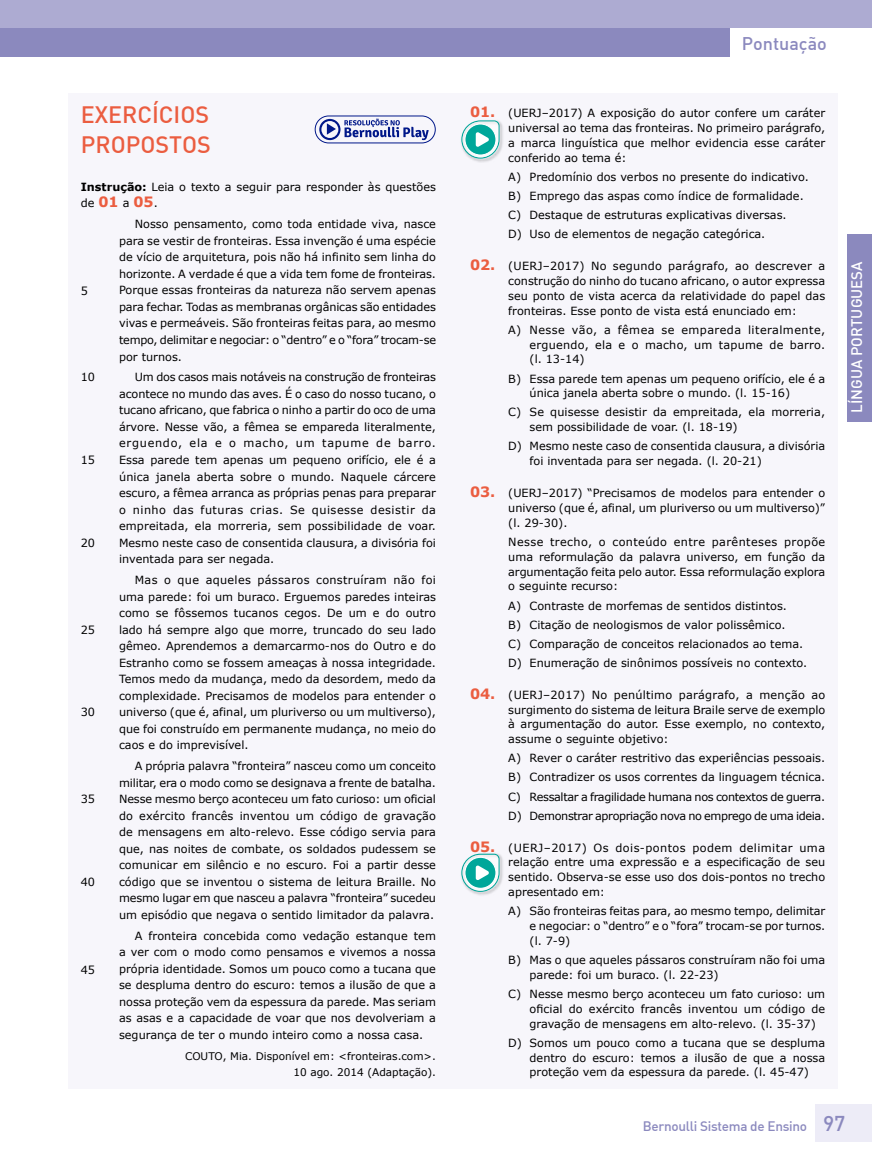
<style>
.page{position:relative;width:872px;height:1170px;background:#fff}
.page>*{position:absolute;margin:0;border:0;box-sizing:border-box;transform-origin:0 0}
.t1{font:500 23.25px/30px "DIN";color:#eb5d40}
.t2{font:500 18px "DIN";color:#8b89be}
.t3{font:500 15px "DIN";color:#fff}
.t4{font:500 13.5px "DIN Alternate";letter-spacing:-.02em;color:#8b89be}
.t5{font:11.25px/16.5px "Verdana";color:#000;text-align:justify}
.t6{font:10.5px/16.5px "Verdana";color:#000;text-align:right}
.s1{font-weight:700}
.s2{font-weight:700;font-size:14.25px;color:#eb5d40}
.s3{font-family:"DIN";font-size:21px}
</style>
<div class="page">
<div style="left:0;top:28px;width:730px;height:28px;background:#8b89be"></div>
<div style="left:0;top:0;width:872px;height:28px;background:#adabd2"></div>
<div style="left:847px;top:234px;width:25px;height:187px;background:#8b89be"></div>
<div style="left:815px;top:1104px;width:57px;height:37px;background:#edecf7"></div>
<div style="left:68px;top:94px;width:770px;height:995px;background:#f7f6fb"></div>
<div style="left:315px;top:116px;width:120px;height:27px;border:1px solid #001789;border-radius:13px"></div>
<svg style="left:319px;top:119px;width:110px;height:21px"></svg>
<img style="left:472px;top:121px;width:31px;height:41px">
<svg style="left:461px;top:120px;width:38px;height:39px"></svg>
<img style="left:470px;top:854px;width:33px;height:41px">
<svg style="left:461px;top:853px;width:38px;height:38px"></svg>
<h1 class="t1" style="left:81px;top:99px;width:131px">EXERCÍCIOS<br>PROPOSTOS</h1>
<p class="t5" style="left:81px;top:178px;width:357px"><span class="s1">Instrução:</span> Leia o texto a seguir para responder às questões de <span class="s2">01</span> a <span class="s2">05</span>.</p>
<p class="t5" style="left:119px;top:216px;width:318px;text-indent:16px">Nosso pensamento, como toda entidade viva, nasce para se vestir de fronteiras. Essa invenção é uma espécie de vício de arquitetura, pois não há infinito sem linha do horizonte. A verdade é que a vida tem fome de fronteiras.<br>Porque essas fronteiras da natureza não servem apenas para fechar. Todas as membranas orgânicas são entidades vivas e permeáveis. São fronteiras feitas para, ao mesmo tempo, delimitar e negociar: o “dentro” e o “fora” trocam-se por turnos.</p>
<p class="t5" style="left:119px;top:369px;width:318px;text-indent:16px">Um dos casos mais notáveis na construção de fronteiras acontece no mundo das aves. É o caso do nosso tucano, o tucano africano, que fabrica o ninho a partir do oco de uma árvore. Nesse vão, a fêmea se empareda literalmente, erguendo, ela e o macho, um tapume de barro.<br>Essa parede tem apenas um pequeno orifício, ele é a única janela aberta sobre o mundo. Naquele cárcere escuro, a fêmea arranca as próprias penas para preparar o ninho das futuras crias. Se quisesse desistir da empreitada, ela morreria, sem possibilidade de voar.<br>Mesmo neste caso de consentida clausura, a divisória foi inventada para ser negada.</p>
<p class="t5" style="left:119px;top:571px;width:318px;text-indent:16px">Mas o que aqueles pássaros construíram não foi uma parede: foi um buraco. Erguemos paredes inteiras como se fôssemos tucanos cegos. De um e do outro lado há sempre algo que morre, truncado do seu lado gêmeo. Aprendemos a demarcarmo-nos do Outro e do Estranho como se fossem ameaças à nossa integridade.<br>Temos medo da mudança, medo da desordem, medo da complexidade. Precisamos de modelos para entender o universo (que é, afinal, um pluriverso ou um multiverso), que foi construído em permanente mudança, no meio do caos e do imprevisível.</p>
<p class="t5" style="left:119px;top:757px;width:318px;text-indent:16px">A própria palavra “fronteira” nasceu como um conceito militar, era o modo como se designava a frente de batalha.<br>Nesse mesmo berço aconteceu um fato curioso: um oficial do exército francês inventou um código de gravação de mensagens em alto-relevo. Esse código servia para que, nas noites de combate, os soldados pudessem se comunicar em silêncio e no escuro. Foi a partir desse código que se inventou o sistema de leitura Braille. No mesmo lugar em que nasceu a palavra “fronteira” sucedeu um episódio que negava o sentido limitador da palavra.</p>
<p class="t5" style="left:119px;top:927px;width:318px;text-indent:16px">A fronteira concebida como vedação estanque tem a ver com o modo como pensamos e vivemos a nossa própria identidade. Somos um pouco como a tucana que se despluma dentro do escuro: temos a ilusão de que a nossa proteção vem da espessura da parede. Mas seriam as asas e a capacidade de voar que nos devolveriam a segurança de ter o mundo inteiro como a nossa casa.</p>
<p class="t6" style="left:185px;top:1047px;width:252px">COUTO, Mia. Disponível em: &lt;fronteiras.com&gt;.<br>10 ago. 2014 (Adaptação).</p>
<p class="t5" style="left:81px;top:282px;width:9px">5</p>
<p class="t5" style="left:81px;top:369px;width:16px">10</p>
<p class="t5" style="left:81px;top:451px;width:16px">15</p>
<p class="t5" style="left:81px;top:534px;width:16px">20</p>
<p class="t5" style="left:81px;top:621px;width:16px">25</p>
<p class="t5" style="left:81px;top:703px;width:16px">30</p>
<p class="t5" style="left:81px;top:790px;width:16px">35</p>
<p class="t5" style="left:81px;top:873px;width:16px">40</p>
<p class="t5" style="left:81px;top:961px;width:16px">45</p>
<h2 class="t2" style="left:741px;top:32px;width:87px">Pontuação</h2>
<p class="t5" style="left:508px;top:106px;width:318px;line-height:14.9px;text-indent:-38px"><span class="s2">01.</span> (UERJ–2017) A exposição do autor confere um caráter universal ao tema das fronteiras. No primeiro parágrafo, a marca linguística que melhor evidencia esse caráter conferido ao tema é:</p>
<p class="t5" style="left:508px;top:167px;width:302px;line-height:19px;text-align:left">A) Predomínio dos verbos no presente do indicativo.<br>B) Emprego das aspas como índice de formalidade.<br>C) Destaque de estruturas explicativas diversas.<br>D) Uso de elementos de negação categórica.</p>
<p class="t5" style="left:508px;top:258px;width:318px;line-height:14.9px;text-indent:-38px"><span class="s2">02.</span> (UERJ–2017) No segundo parágrafo, ao descrever a construção do ninho do tucano africano, o autor expressa seu ponto de vista acerca da relatividade do papel das fronteiras. Esse ponto de vista está enunciado em:</p>
<p class="t5" style="left:529px;top:322px;width:297px;line-height:14.9px;text-indent:-21px">A) Nesse vão, a fêmea se empareda literalmente, erguendo, ela e o macho, um tapume de barro. (l. 13-14)</p>
<p class="t5" style="left:529px;top:371px;width:297px;line-height:14.9px;text-indent:-21px">B) Essa parede tem apenas um pequeno orifício, ele é a única janela aberta sobre o mundo. (l. 15-16)</p>
<p class="t5" style="left:529px;top:405px;width:297px;line-height:14.9px;text-indent:-21px">C) Se quisesse desistir da empreitada, ela morreria, sem possibilidade de voar. (l. 18-19)</p>
<p class="t5" style="left:529px;top:439px;width:297px;line-height:14.9px;text-indent:-21px">D) Mesmo neste caso de consentida clausura, a divisória foi inventada para ser negada. (l. 20-21)</p>
<p class="t5" style="left:508px;top:485px;width:318px;line-height:14.9px;text-indent:-38px"><span class="s2">03.</span> (UERJ–2017) “Precisamos de modelos para entender o universo (que é, afinal, um pluriverso ou um multiverso)” (l. 29-30).</p>
<p class="t5" style="left:508px;top:534px;width:318px;line-height:14.9px">Nesse trecho, o conteúdo entre parênteses propõe uma reformulação da palavra universo, em função da argumentação feita pelo autor. Essa reformulação explora o seguinte recurso:</p>
<p class="t5" style="left:508px;top:595px;width:300px;line-height:19px;text-align:left">A) Contraste de morfemas de sentidos distintos.<br>B) Citação de neologismos de valor polissêmico.<br>C) Comparação de conceitos relacionados ao tema.<br>D) Enumeração de sinônimos possíveis no contexto.</p>
<p class="t5" style="left:508px;top:687px;width:318px;line-height:14.9px;text-indent:-38px"><span class="s2">04.</span> (UERJ–2017) No penúltimo parágrafo, a menção ao surgimento do sistema de leitura Braile serve de exemplo à argumentação do autor. Esse exemplo, no contexto, assume o seguinte objetivo:</p>
<p class="t5" style="left:508px;top:748px;width:318px;line-height:19px">A) Rever o caráter restritivo das experiências pessoais.<br>B) Contradizer os usos correntes da linguagem técnica.<br>C) Ressaltar a fragilidade humana nos contextos de guerra.<br>D) Demonstrar apropriação nova no emprego de uma ideia.</p>
<p class="t5" style="left:508px;top:839px;width:318px;line-height:14.9px;text-indent:-38px"><span class="s2">05.</span> (UERJ–2017) Os dois-pontos podem delimitar uma relação entre uma expressão e a especificação de seu sentido. Observa-se esse uso dos dois-pontos no trecho apresentado em:</p>
<p class="t5" style="left:529px;top:903px;width:297px;line-height:14.9px;text-indent:-21px">A) São fronteiras feitas para, ao mesmo tempo, delimitar e negociar: o “dentro” e o “fora” trocam-se por turnos. (l. 7-9)</p>
<p class="t5" style="left:529px;top:952px;width:297px;line-height:14.9px;text-indent:-21px">B) Mas o que aqueles pássaros construíram não foi uma parede: foi um buraco. (l. 22-23)</p>
<p class="t5" style="left:529px;top:986px;width:297px;line-height:14.9px;text-indent:-21px">C) Nesse mesmo berço aconteceu um fato curioso: um oficial do exército francês inventou um código de gravação de mensagens em alto-relevo. (l. 35-37)</p>
<p class="t5" style="left:529px;top:1034px;width:297px;line-height:14.9px;text-indent:-21px">D) Somos um pouco como a tucana que se despluma dentro do escuro: temos a ilusão de que a nossa proteção vem da espessura da parede. (l. 45-47)</p>
<h3 class="t3" style="left:847px;top:412px;width:153px;rotate:-90deg">LÍNGUA PORTUGUESA</h3>
<p class="t4" style="left:643px;top:1117px;width:204px">Bernoulli Sistema de Ensino <span class="s3">97</span></p>
</div>
